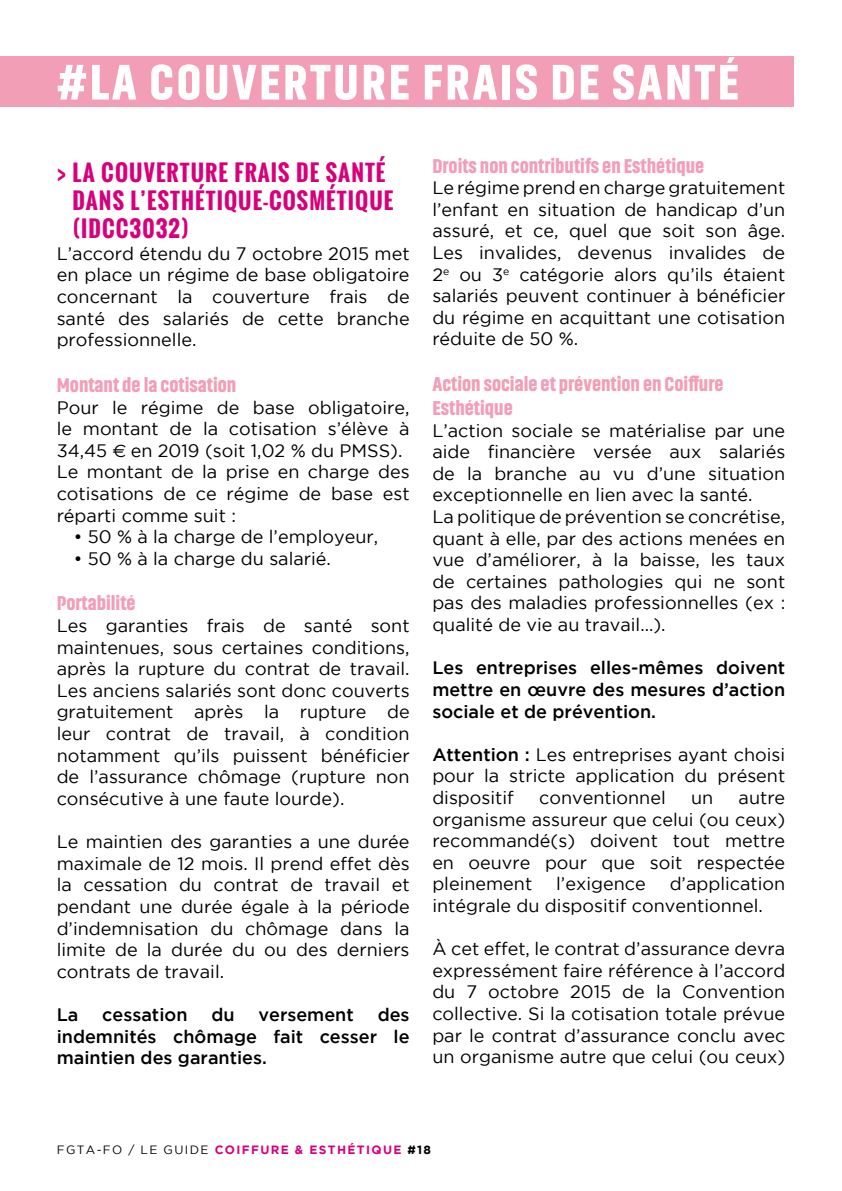
<style>
.page{position:relative;width:842px;height:1191px;background:#fff}
.page>*{position:absolute;margin:0;border:0;box-sizing:border-box;transform-origin:0 0}
.t1{font:900 50px "Akhand";letter-spacing:.05em;color:#fff}
.t2{font:700 22px/28px "Oswald";letter-spacing:.05em;color:#d7007b}
.t3{font:900 20px/24px "Akhand";color:#f39eb7}
.t4{font:18px/21.6px "Gotham";color:#000;text-align:justify}
.t5{font:500 18px/21.6px "Gotham";color:#000;text-align:justify}
.t6{font:700 12px "Gotham";letter-spacing:.115em;color:#d7007b}
.s1{font-family:"Euro Sans"}
.s2{font-weight:500}
.s3{font-weight:400;color:#000}
.s4{color:#000}
</style>
<div class="page">
<div style="left:0;top:56px;width:794px;height:50px;background:#f39eb7"></div>
<h1 class="t1" style="left:57px;top:55px;width:684px">#LA COUVERTURE FRAIS DE SANTÉ</h1>
<p class="t2" style="left:73px;top:159px;width:322px;text-indent:-16px">&gt; LA COUVERTURE FRAIS DE SANTÉ<br>DANS L’ESTHÉTIQUE-COSMÉTIQUE (IDCC3032)</p>
<p class="t4" style="left:57px;top:242px;width:354px">L’accord étendu du 7 octobre 2015 met en place un régime de base obligatoire concernant la couverture frais de santé des salariés de cette branche professionnelle.</p>
<p class="t3" style="left:57px;top:373px;width:181px">Montant de la cotisation</p>
<p class="t4" style="left:57px;top:396px;width:354px;text-align:left">Pour le régime de base obligatoire, le montant de la cotisation s’élève à<br>34,45 <span class="s1">€</span> en 2019 (soit 1,02 % du PMSS).<br>Le montant de la prise en charge des cotisations de ce régime de base est réparti comme suit :</p>
<p class="t4" style="left:74px;top:526px;width:306px">• 50 % à la charge de l’employeur,</p>
<p class="t4" style="left:74px;top:547px;width:259px">• 50 % à la charge du salarié.</p>
<p class="t3" style="left:57px;top:591px;width:80px">Portabilité</p>
<p class="t4" style="left:57px;top:614px;width:354px">Les garanties frais de santé sont maintenues, sous certaines conditions, après la rupture du contrat de travail.<br>Les anciens salariés sont donc couverts gratuitement après la rupture de leur contrat de travail, à condition notamment qu’ils puissent bénéficier de l’assurance chômage (rupture non consécutive à une faute lourde).</p>
<p class="t4" style="left:57px;top:830px;width:354px">Le maintien des garanties a une durée maximale de 12 mois. Il prend effet dès la cessation du contrat de travail et pendant une durée égale à la période d’indemnisation du chômage dans la limite de la durée du ou des derniers contrats de travail.</p>
<p class="t5" style="left:57px;top:1003px;width:23px">La</p>
<p class="t5" style="left:102px;top:1003px;width:87px">cessation</p>
<p class="t5" style="left:211px;top:1003px;width:25px">du</p>
<p class="t5" style="left:258px;top:1003px;width:97px">versement</p>
<p class="t5" style="left:57px;top:1003px;width:354px;text-indent:321px">des indemnités chômage fait cesser le maintien des garanties.</p>
<p class="t3" style="left:432px;top:154px;width:273px">Droits non contributifs en Esthétique</p>
<p class="t4" style="left:432px;top:177px;width:354px">Le régime prend en charge gratuitement l’enfant en situation de handicap d’un assuré, et ce, quel que soit son âge.<br>Les invalides, devenus invalides de 2<sup>e</sup> ou 3<sup>e</sup> catégorie alors qu’ils étaient salariés peuvent continuer à bénéficier du régime en acquittant une cotisation réduite de 50 %.</p>
<p class="t3" style="left:432px;top:372px;width:293px">Action sociale et prévention en Coiffure<br>Esthétique</p>
<p class="t4" style="left:432px;top:419px;width:354px;text-align:left">L’action sociale se matérialise par une aide financière versée aux salariés de la branche au vu d’une situation exceptionnelle en lien avec la santé.<br>La politique de prévention se concrétise, quant à elle, par des actions menées en vue d’améliorer, à la baisse, les taux de certaines pathologies qui ne sont pas des maladies professionnelles (ex : qualité de vie au travail…).</p>
<p class="t5" style="left:432px;top:656px;width:354px">Les entreprises elles-mêmes doivent mettre en œuvre des mesures d’action sociale et de prévention.</p>
<p class="t4" style="left:432px;top:743px;width:354px"><span class="s2">Attention :</span> Les entreprises ayant choisi pour la stricte application du présent dispositif</p>
<p class="t4" style="left:539px;top:786px;width:128px">conventionnel</p>
<p class="t4" style="left:691px;top:786px;width:24px">un</p>
<p class="t4" style="left:432px;top:786px;width:354px;text-indent:306px">autre organisme assureur que celui (ou ceux) recommandé(s) doivent tout mettre en oeuvre pour que soit respectée pleinement</p>
<p class="t4" style="left:432px;top:873px;width:354px;text-indent:237px">d’application intégrale du dispositif conventionnel.</p>
<p class="t4" style="left:432px;top:937px;width:354px">À cet effet, le contrat d’assurance devra expressément faire référence à l’accord du 7 octobre 2015 de la Convention collective. Si la cotisation totale prévue par le contrat d’assurance conclu avec un organisme autre que celui (ou ceux)</p>
<p class="t4" style="left:556px;top:873px;width:91px">l’exigence</p>
<p class="t6" style="left:57px;top:1143px;width:376px"><span class="s3">FGTA-FO / LE GUIDE</span> COIFFURE &amp; ESTHÉTIQUE <span class="s4">#18</span></p>
</div>
